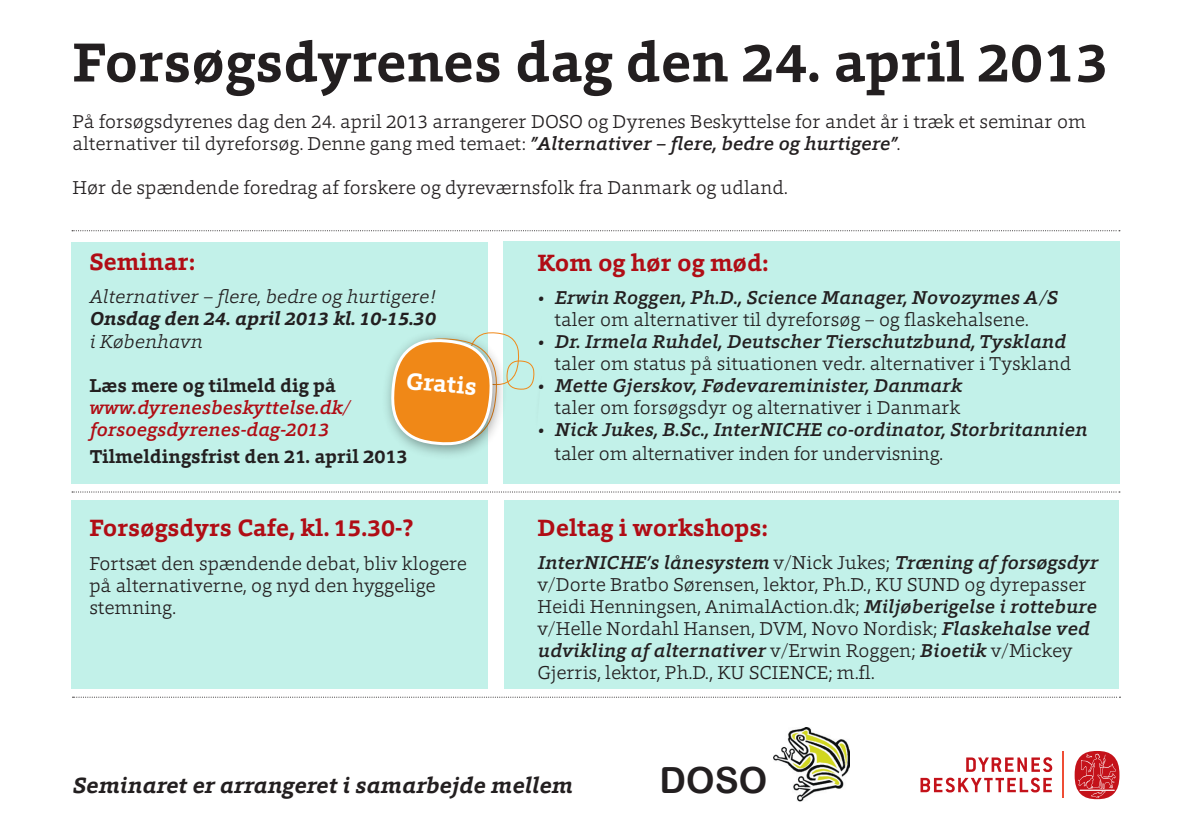
<style>
.page{position:relative;width:1191px;height:840px;background:#fff}
.page>*{position:absolute;margin:0;border:0;box-sizing:border-box;transform-origin:0 0}
.t1{font:700 56px "Foro";color:#231f20}
.t2{font:36px "Arial Rounded MT Bold";color:#231f20}
.t3{font:700 24px "Foro";color:#b00d15}
.t4{font:700 24px "Foro";color:#fff}
.t5{font:italic 700 22.4px "Foro";color:#231f20}
.t6{font:300 19px/22px "Foro";color:#231f20}
.t7{font:italic 500 19px/22px "Foro";color:#231f20;text-align:right}
.t8{font:700 19px "Foro";color:#231f20}
.t9{font:italic 500 19px "Foro";color:#b00d15}
.t10{font:italic 300 19px "Foro";color:#231f20}
.t11{font:italic 700 19px "Foro";color:#231f20}
.s1{font-weight:500;font-style:italic}
.s2{font-weight:300;font-style:normal}
</style>
<div class="page">
<div style="left:504px;top:499px;width:615px;height:188px;background:#c2f1e9"></div>
<div style="left:72px;top:499px;width:416px;height:188px;background:#c2f1e9"></div>
<div style="left:72px;top:242px;width:416px;height:242px;background:#c2f1e9"></div>
<div style="left:502px;top:241px;width:617px;height:243px;background:#c2f1e9"></div>
<svg style="left:72px;top:491px;width:1048px;height:1px"></svg>
<svg style="left:72px;top:696px;width:1048px;height:1px"></svg>
<svg style="left:72px;top:230px;width:1048px;height:1px"></svg>
<svg style="left:966px;top:757px;width:86px;height:14px"></svg>
<svg style="left:920px;top:777px;width:131px;height:15px"></svg>
<hr style="left:1062px;top:751px;width:2px;height:46px;background:#ef4d35">
<svg style="left:1074px;top:751px;width:45px;height:47px;background:#d34f55"></svg>
<img style="left:773px;top:727px;width:76px;height:74px">
<img style="left:386px;top:319px;width:117px;height:152px">
<svg style="left:388px;top:332px;width:136px;height:114px"></svg>
<img style="left:524px;top:361px;width:11px;height:29px">
<p class="t1" style="left:72px;top:26px;width:1037px">Forsøgsdyrenes dag den 24. april 2013</p>
<p class="t6" style="left:72px;top:110px;width:1015px">På forsøgsdyrenes dag den 24. april 2013 arrangerer DOSO og Dyrenes Beskyttelse for andet år i træk et seminar om alternativer til dyreforsøg. Denne gang med temaet: <span class="s1">”Alternativer – flere, bedre og hurtigere”</span>.</p>
<p class="t6" style="left:72px;top:176px;width:717px">Hør de spændende foredrag af forskere og dyreværnsfolk fra Danmark og udland.</p>
<p class="t3" style="left:89px;top:246px;width:107px">Seminar:</p>
<p class="t10" style="left:89px;top:284px;width:347px">Alternativer – flere, bedre og hurtigere!</p>
<p class="t11" style="left:89px;top:306px;width:347px">Onsdag den 24. april 2013 kl. 10-15.30</p>
<p class="t10" style="left:89px;top:328px;width:115px">i København</p>
<p class="t8" style="left:89px;top:372px;width:248px">Læs mere og tilmeld dig på</p>
<p class="t9" style="left:89px;top:394px;width:262px">www.dyrenesbeskyttelse.dk/</p>
<p class="t9" style="left:89px;top:416px;width:241px">forsoegsdyrenes-dag-2013</p>
<p class="t8" style="left:89px;top:444px;width:320px">Tilmeldingsfrist den 21. april 2013</p>
<p class="t4" style="left:407px;top:364px;width:73px;rotate:5deg">Gratis</p>
<p class="t3" style="left:89px;top:512px;width:326px">Forsøgsdyrs Cafe, kl. 15.30-?</p>
<p class="t6" style="left:89px;top:551px;width:379px">Fortsæt den spændende debat, bliv klogere på alternativerne, og nyd den hyggelige stemning.</p>
<p class="t3" style="left:537px;top:246px;width:232px">Kom og hør og mød:</p>
<p class="t6" style="left:554px;top:286px;width:504px;text-indent:-17px"><span class="s1">• Erwin Roggen, Ph.D., Science Manager, Novozymes A/S </span>taler om alternativer til dyreforsøg – og flaskehalsene.</p>
<p class="t6" style="left:537px;top:330px;width:535px;text-align:right"><span class="s1">• Dr. Irmela Ruhdel, Deutscher Tierschutzbund, Tyskland </span>taler om status på situationen vedr. alternativer i Tyskland</p>
<p class="t7" style="left:537px;top:374px;width:426px">• Mette Gjerskov, Fødevareminister, Danmark <span class="s2">taler om forsøgsdyr og alternativer i Danmark</span></p>
<p class="t7" style="left:554px;top:417px;width:534px;line-height:24px;text-align:left;text-indent:-17px">• Nick Jukes, B.Sc., InterNICHE co-ordinator, Storbritannien <span class="s2">taler om alternativer inden for undervisning.</span></p>
<p class="t3" style="left:537px;top:511px;width:232px">Deltag i workshops:</p>
<p class="t6" style="left:537px;top:551px;width:562px"><span class="s1">InterNICHE’s lånesystem</span> v/Nick Jukes; <span class="s1">Træning af forsøgsdyr </span>v/Dorte Bratbo Sørensen, lektor, Ph.D., KU SUND og dyrepasser Heidi Henningsen, AnimalAction.dk; <span class="s1">Miljøberigelse i rottebure </span>v/Helle Nordahl Hansen, DVM, Novo Nordisk; <span class="s1">Flaskehalse ved udvikling af alternativer</span> v/Erwin Roggen; <span class="s1">Bioetik</span> v/Mickey Gjerris, lektor, Ph.D., KU SCIENCE; m.fl.</p>
<p class="t5" style="left:72px;top:770px;width:502px">Seminaret er arrangeret i samarbejde mellem</p>
<p class="t2" style="left:659px;top:758px;width:109px">DOSO</p>
</div>
